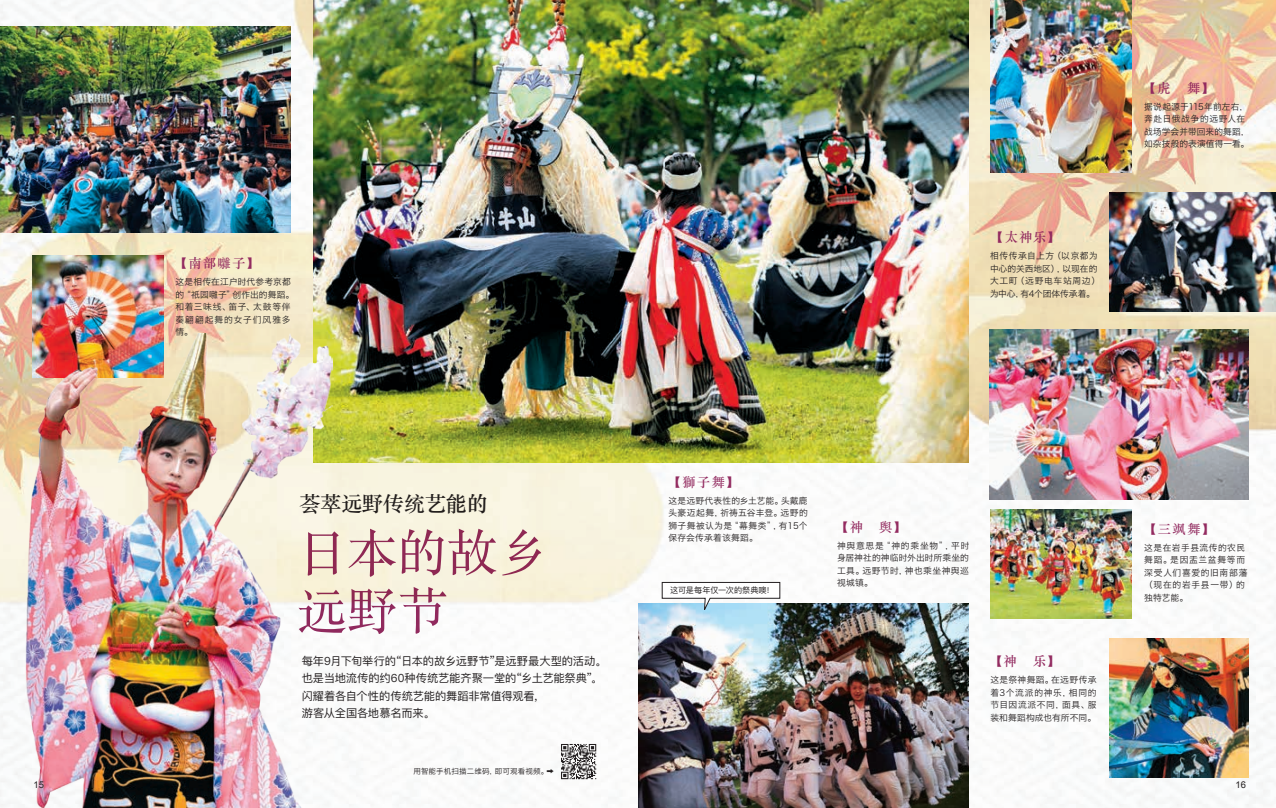
<style>
.page{position:relative;width:1276px;height:808px;background:#fff}
.page>*{position:absolute;margin:0;border:0;box-sizing:border-box;transform-origin:0 0}
.t1{font:50px/58.1px "ST Songti SC Regular";color:#932b60}
.t2{font:20.88px "ST Songti SC Bold";color:#231f20}
.t3{font:13.12px "ST Songti SC Bold";letter-spacing:.11em;color:#932b60}
.t4{font:11.25px/17.5px "Ping Fang SC";letter-spacing:-.01em;color:#231f20}
.t5{font:9.38px "Arial";color:#231f20}
.t6{font:8.75px/12.5px "Hiragino Sans GB W3";letter-spacing:.035em;color:#231f20;text-align:justify}
.t7{font:8.75px/12.5px "Hiragino Sans GB W3";letter-spacing:.01em;color:#231f20}
.t8{font:8.75px/12.5px "Hiragino Sans GB W3";letter-spacing:.075em;color:#231f20}
.t9{font:8.12px "Ping Fang SC";color:#231f20}
.t10{font:7.5px "Hiragino Sans GB W3";letter-spacing:.025em;color:#231f20}
.s1{font-family:"Tsuku Go Pro D"}
</style>
<div class="page">
<img style="left:0;top:0;width:1276px;height:808px">
<img style="left:313px;top:0;width:655px;height:463px">
<img style="left:32px;top:255px;width:131px;height:79px">
<img style="left:0;top:27px;width:291px;height:206px">
<img style="left:990px;top:0;width:141px;height:173px">
<img style="left:1109px;top:192px;width:167px;height:119px">
<img style="left:990px;top:509px;width:141px;height:110px">
<img style="left:990px;top:329px;width:258px;height:170px">
<img style="left:1109px;top:638px;width:140px;height:139px">
<img style="left:638px;top:603px;width:330px;height:205px">
<img style="left:0;top:334px;width:332px;height:474px">
<svg style="left:661px;top:582px;width:119px;height:30px"></svg>
<svg style="left:561px;top:744px;width:35px;height:35px"></svg>
<h3 class="t3" style="left:1143px;top:80px;width:72px">【虎　舞】</h3>
<h3 class="t3" style="left:175px;top:255px;width:85px">【南部囃子】</h3>
<p class="t6" style="left:176px;top:275px;width:120px;text-align:left">这是相传在江户时代参考京都的“祇园囃子”创作出的舞蹈。和着三味线、笛子、太鼓等伴奏翩翩起舞的女子们风雅多情。</p>
<h2 class="t2" style="left:299px;top:491px;width:190px">荟萃远野传统艺能的</h2>
<h1 class="t1" style="left:297px;top:522px;width:251px">日本的故乡远野节</h1>
<p class="t4" style="left:302px;top:652px;width:306px">每年9月下旬举行的“日本的故乡远野节”是远野最大型的活动。也是当地流传的约60种传统艺能齐聚一堂的“乡土艺能祭典”。闪耀着各自个性的传统艺能的舞蹈非常值得观看，<br>游客从全国各地慕名而来。</p>
<p class="t10" style="left:413px;top:767px;width:142px">用智能手机扫描二维码，即可观看视频。<span class="s1">➡</span></p>
<h3 class="t3" style="left:991px;top:229px;width:70px">【太神乐】</h3>
<p class="t7" style="left:990px;top:249px;width:112px">相传传承自上方（以京都为中心的关西地区），以现在的大工町（远野电车站周边）为中心，有4个团体传承着。</p>
<p class="t6" style="left:1144px;top:100px;width:107px;text-align:left">据说起源于115年前左右，奔赴日俄战争的远野人在战场学会并带回来的舞蹈，如杂技般的表演值得一看。</p>
<h3 class="t3" style="left:668px;top:473px;width:72px">【獅子舞】</h3>
<p class="t6" style="left:668px;top:494px;width:141px">这是远野代表性的乡土艺能。头戴鹿头豪迈起舞，祈祷五谷丰登。远野的狮子舞被认为是“幕舞类”，有15个保存会传承着该舞蹈。</p>
<p class="t9" style="left:670px;top:585px;width:106px">这可是每年仅一次的祭典噢！</p>
<h3 class="t3" style="left:836px;top:519px;width:71px">【神　舆】</h3>
<p class="t6" style="left:837px;top:539px;width:134px">神舆意思是“神的乘坐物”，平时身居神社的神临时外出时所乘坐的工具。远野节时，神也乘坐神舆巡视城镇。</p>
<h3 class="t3" style="left:990px;top:653px;width:71px">【神　乐】</h3>
<p class="t6" style="left:990px;top:673px;width:108px">这是祭神舞蹈。在远野传承着3个流派的神乐，相同的节目因流派不同，面具、服装和舞蹈构成也有所不同。</p>
<h3 class="t3" style="left:1144px;top:520px;width:72px">【三飒舞】</h3>
<p class="t8" style="left:1144px;top:541px;width:105px">这是在岩手县流传的农民舞蹈。是因盂兰盆舞等而深受人们喜爱的旧南部藩（现在的岩手县一带）的独特艺能。</p>
<p class="t5" style="left:33px;top:779px;width:12px">15</p>
<p class="t5" style="left:1235px;top:779px;width:12px">16</p>
</div>
